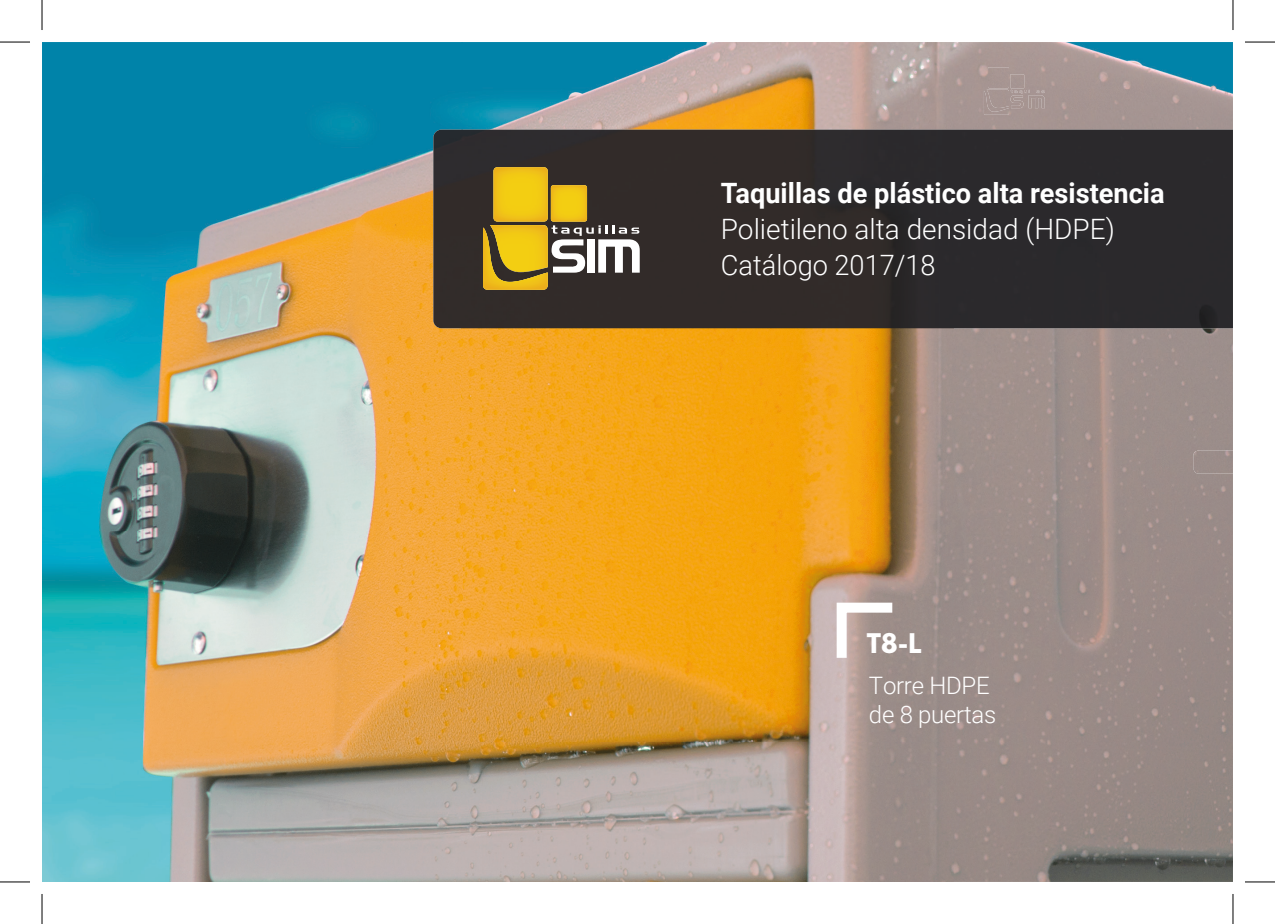
<style>
.page{position:relative;width:1275px;height:924px;background:#fff}
.page>*{position:absolute;margin:0;border:0;box-sizing:border-box;transform-origin:0 0}
.t1{font:300 28px/36px "Roboto";color:#fff}
.t2{font:700 28px "Roboto";color:#fff}
.t3{font:300 24px/28.8px "Roboto";letter-spacing:-.01em;color:#fff}
.t4{font:700 24px "League Spartan";color:#fff}
</style>
<div class="page">
<img style="left:42px;top:42px;width:419px;height:839px">
<img style="left:461px;top:42px;width:772px;height:87px">
<img style="left:461px;top:328px;width:772px;height:553px">
<img style="left:986px;top:90px;width:21px;height:1px">
<img style="left:1010px;top:74px;width:14px;height:13px">
<img style="left:984px;top:91px;width:25px;height:24px">
<img style="left:988px;top:67px;width:21px;height:21px">
<svg style="left:1007px;top:87px;width:37px;height:21px"></svg>
<img style="left:1028px;top:95px;width:16px;height:13px">
<img style="left:1061px;top:79px;width:114px;height:9px">
<img style="left:1061px;top:89px;width:99px;height:11px">
<img style="left:1061px;top:101px;width:48px;height:8px">
<img style="left:1161px;top:451px;width:7px;height:20px">
<img style="left:1193px;top:450px;width:40px;height:23px">
<div style="left:433px;top:129px;width:800px;height:199px;background:#2c2a2c"></div>
<svg style="left:483px;top:167px;width:157px;height:123px;background:#947f39"></svg>
<svg style="left:831px;top:597px;width:71px;height:70px"></svg>
<hr style="left:0;top:42px;width:30px;height:1px;background:#000">
<hr style="left:1245px;top:42px;width:30px;height:1px;background:#000">
<hr style="left:0;top:881px;width:30px;height:1px;background:#000">
<hr style="left:1245px;top:881px;width:30px;height:1px;background:#000">
<hr style="left:42px;top:0;width:1px;height:30px;background:#000">
<hr style="left:42px;top:893px;width:1px;height:30px;background:#000">
<hr style="left:1232px;top:0;width:1px;height:30px;background:#000">
<hr style="left:1232px;top:893px;width:1px;height:30px;background:#000">
<p class="t2" style="left:721px;top:173px;width:445px">Taquillas de plástico alta resistencia</p>
<p class="t1" style="left:721px;top:210px;width:395px">Polietileno alta densidad (HDPE)<br>Catálogo 2017/18</p>
<p class="t4" style="left:867px;top:624px;width:56px">T8-L</p>
<p class="t3" style="left:869px;top:669px;width:129px">Torre HDPE de 8 puertas</p>
</div>
